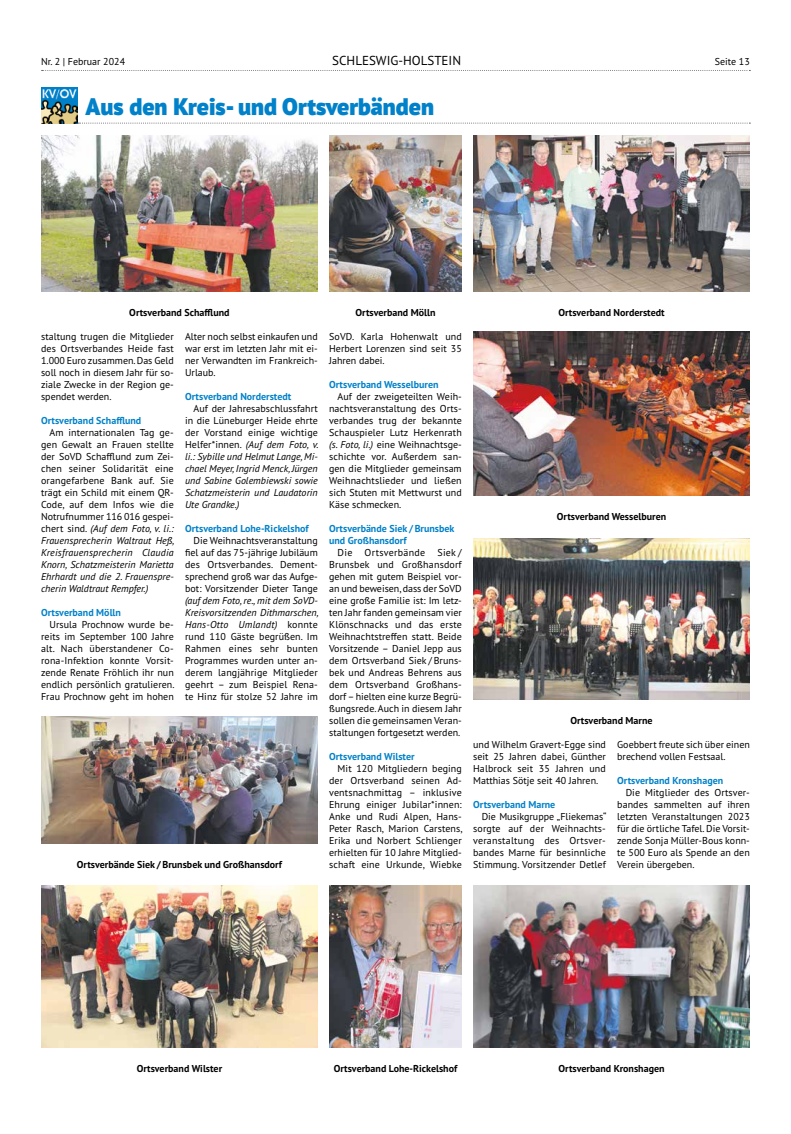
<style>
.page{position:relative;width:791px;height:1134px;background:#fff}
.page>*{position:absolute;margin:0;border:0;box-sizing:border-box;transform-origin:0 0}
.t1{font:900 24px "PT Sans Pro";color:#0081c9}
.t2{font:13px "PT Sans Pro";color:#000}
.t3{font:10px/12px "PT Sans Pro";color:#000;text-align:justify}
.t4{font:italic 10px/12px "PT Sans Pro";letter-spacing:.005em;color:#000;text-align:justify}
.t5{font:700 10px "PT Sans Pro";color:#000}
.t6{font:700 10px/12px "PT Sans Pro";color:#0081c9}
.s1{font-style:italic}
.s2{font-style:normal}
</style>
<div class="page">
<img style="left:41px;top:88px;width:36px;height:36px">
<svg style="left:78px;top:123px;width:672px;height:1px"></svg>
<img style="left:473px;top:886px;width:277px;height:162px">
<img style="left:329px;top:886px;width:133px;height:162px">
<img style="left:329px;top:136px;width:133px;height:156px">
<img style="left:41px;top:716px;width:277px;height:128px">
<img style="left:473px;top:538px;width:277px;height:162px">
<img style="left:473px;top:136px;width:277px;height:156px">
<img style="left:41px;top:136px;width:277px;height:156px">
<img style="left:473px;top:332px;width:277px;height:164px">
<img style="left:41px;top:886px;width:277px;height:162px">
<svg style="left:42px;top:70px;width:708px;height:1px"></svg>
<p class="t3" style="left:41px;top:55px;width:86px">Nr. 2 | Februar 2024</p>
<h2 class="t2" style="left:332px;top:52px;width:130px">SCHLESWIG-HOLSTEIN</h2>
<p class="t3" style="left:715px;top:55px;width:36px">Seite 13</p>
<h1 class="t1" style="left:86px;top:90px;width:350px">Aus den Kreis- und Ortsverbänden</h1>
<p class="t5" style="left:355px;top:305px;width:81px">Ortsverband Mölln</p>
<p class="t5" style="left:129px;top:305px;width:102px">Ortsverband Schafflund</p>
<p class="t5" style="left:558px;top:305px;width:108px">Ortsverband Norderstedt</p>
<p class="t3" style="left:41px;top:330px;width:134px">staltung trugen die Mitglieder des Ortsverbandes Heide fast 1.000 Euro zusammen. Das Geld soll noch in diesem Jahr für so&shy;ziale Zwecke in der Region ge&shy;spendet werden.</p>
<p class="t6" style="left:41px;top:414px;width:102px">Ortsverband Schafflund</p>
<p class="t3" style="left:41px;top:426px;width:135px;text-indent:8px">Am internationalen Tag ge&shy;gen Gewalt an Frauen stellte der SoVD Schafflund zum Zei&shy;chen seiner Solidarität eine orangefarbene Bank auf. Sie trägt ein Schild mit einem QR-Code, auf dem Infos wie die Notrufnummer 116 016 gespei&shy;chert sind. <span class="s1">(Auf dem Foto, v. li.:<br>Frauensprecherin Waltraut Heß, Kreisfrauensprecherin Claudia Knorn, Schatzmeisterin Marietta Ehrhardt und die 2. Frauenspre&shy;cherin Waldtraut Rempfer.)</span></p>
<p class="t6" style="left:41px;top:606px;width:81px">Ortsverband Mölln</p>
<p class="t3" style="left:41px;top:618px;width:135px;text-indent:8px">Ursula Prochnow wurde be&shy;reits im September 100 Jahre alt. Nach überstandener Co&shy;rona-Infektion konnte Vorsit&shy;zende Renate Fröhlich ihr nun endlich persönlich gratulieren.<br>Frau Prochnow geht im hohen</p>
<p class="t3" style="left:185px;top:330px;width:134px">Alter noch selbst einkaufen und war erst im letzten Jahr mit ei&shy;ner Verwandten im Frankreich-Urlaub.</p>
<p class="t6" style="left:185px;top:390px;width:108px">Ortsverband Norderstedt</p>
<p class="t4" style="left:185px;top:402px;width:135px;text-indent:9px"><span class="s2">Auf der Jahresabschlussfahrt in die Lüneburger Heide ehrte der Vorstand einige wichtige Helfer*innen.</span> (Auf dem Foto, v. li.: Sybille und Helmut Lange, Mi&shy;chael Meyer, Ingrid Menck, Jürgen und Sabine Golembiewski sowie Schatzmeisterin und Laudatorin Ute Grandke.)</p>
<p class="t6" style="left:185px;top:522px;width:125px">Ortsverband Lohe-Rickelshof</p>
<p class="t3" style="left:185px;top:534px;width:134px;text-indent:9px">Die Weihnachtsveranstaltung fiel auf das 75-jährige Jubiläum des Ortsverbandes. Dement&shy;sprechend groß war das Aufge&shy;bot: Vorsitzender Dieter Tange</p>
<p class="t3" style="left:185px;top:594px;width:135px"><span class="s1">(auf dem Foto, re., mit dem SoVD-Kreisvorsitzenden Dithmarschen, Hans-Otto Umlandt)</span> konnte rund 110 Gäste begrüßen. Im Rahmen eines sehr bunten Programmes wurden unter an&shy;derem langjährige Mitglieder geehrt – zum Beispiel Rena&shy;te Hinz für stolze 52 Jahre im</p>
<p class="t5" style="left:77px;top:857px;width:207px">Ortsverbände Siek / Brunsbek und Großhansdorf</p>
<p class="t3" style="left:329px;top:330px;width:134px">SoVD. Karla Hohenwalt und Herbert Lorenzen sind seit 35<br>Jahren dabei.</p>
<p class="t6" style="left:329px;top:378px;width:111px">Ortsverband Wesselburen</p>
<p class="t3" style="left:329px;top:390px;width:134px;text-indent:9px">Auf der zweigeteilten Weih&shy;nachtsveranstaltung des Orts&shy;verbandes trug der bekannte Schauspieler Lutz Herkenrath <span class="s1">(s. Foto, li.)</span> eine Weihnachtsge&shy;schichte vor. Außerdem san&shy;gen die Mitglieder gemeinsam Weihnachtslieder und ließen sich Stuten mit Mettwurst und Käse schmecken.</p>
<p class="t6" style="left:329px;top:522px;width:127px">Ortsverbände Siek / Brunsbek und Großhansdorf</p>
<p class="t3" style="left:329px;top:546px;width:134px;text-indent:8px">Die Ortsverbände Siek / Brunsbek und Großhansdorf gehen mit gutem Beispiel vor&shy;an und beweisen, dass der SoVD eine große Familie ist: Im letz&shy;ten Jahr fanden gemeinsam vier Klönschnacks und das erste Weihnachtstreffen statt. Beide Vorsitzende – Daniel Jepp aus dem Ortsverband Siek / Bruns&shy;bek und Andreas Behrens aus dem Ortsverband Großhans&shy;dorf – hielten eine kurze Begrü&shy;ßungsrede. Auch in diesem Jahr sollen die gemeinsamen Veran&shy;staltungen fortgesetzt werden.</p>
<p class="t6" style="left:329px;top:750px;width:87px">Ortsverband Wilster</p>
<p class="t3" style="left:329px;top:762px;width:135px;text-indent:8px">Mit 120 Mitgliedern beging der Ortsverband seinen Ad&shy;ventsnachmittag – inklusive Ehrung einiger Jubilar*innen:<br>Anke und Rudi Alpen, Hans-Peter Rasch, Marion Carstens, Erika und Norbert Schlienger erhielten für 10 Jahre Mitglied&shy;schaft eine Urkunde, Wiebke</p>
<p class="t5" style="left:557px;top:509px;width:111px">Ortsverband Wesselburen</p>
<p class="t5" style="left:570px;top:713px;width:84px">Ortsverband Marne</p>
<p class="t3" style="left:473px;top:738px;width:134px">und Wilhelm Gravert-Egge sind seit 25 Jahren dabei, Günther Halbrock seit 35 Jahren und Matthias Sötje seit 40 Jahren.</p>
<p class="t6" style="left:473px;top:798px;width:84px">Ortsverband Marne</p>
<p class="t3" style="left:473px;top:810px;width:135px;text-indent:8px">Die Musikgruppe „Fliekemas“ sorgte auf der Weihnachts&shy;veranstaltung des Ortsver&shy;bandes Marne für besinnliche Stimmung. Vorsitzender Detlef</p>
<p class="t3" style="left:617px;top:738px;width:134px">Goebbert freute sich über einen brechend vollen Festsaal.</p>
<p class="t6" style="left:617px;top:774px;width:108px">Ortsverband Kronshagen</p>
<p class="t3" style="left:617px;top:786px;width:134px;text-indent:8px">Die Mitglieder des Ortsver&shy;bandes sammelten auf ihren letzten Veranstaltungen 2023 für die örtliche Tafel. Die Vorsit&shy;zende Sonja Müller-Bous konn&shy;te 500 Euro als Spende an den Verein übergeben.</p>
<p class="t5" style="left:137px;top:1061px;width:87px">Ortsverband Wilster</p>
<p class="t5" style="left:334px;top:1061px;width:125px">Ortsverband Lohe-Rickelshof</p>
<p class="t5" style="left:558px;top:1061px;width:108px">Ortsverband Kronshagen</p>
</div>
